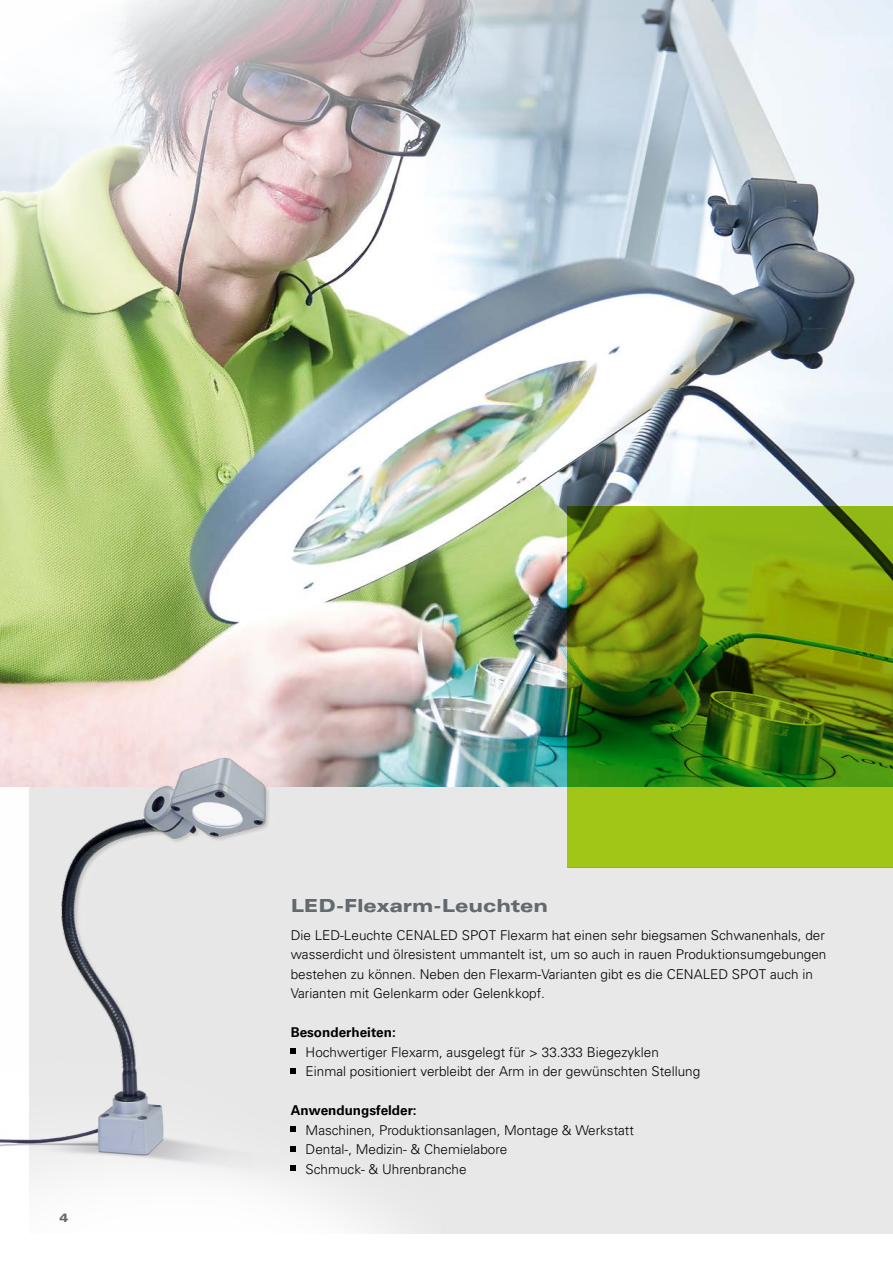
<style>
.page{position:relative;width:893px;height:1263px;background:#fff}
.page>*{position:absolute;margin:0;border:0;box-sizing:border-box;transform-origin:0 0}
.t1{font:18px "Univers LT 73 Blk Ex";letter-spacing:-.005em;color:#626a6e}
.t2{font:13.5px/19.5px "Univers LT 45 Lt";color:#000}
.t3{font:13.5px "Univers LT 65 Bd";color:#000}
.t4{font:12px "Univers LT 73 Blk Ex";color:#626a6e}
</style>
<div class="page">
<div style="left:30px;top:867px;width:863px;height:366px;background:#e9e8e9"></div>
<div style="left:30px;top:787px;width:537px;height:446px;background:#e9e8e9"></div>
<img style="left:0;top:0;width:893px;height:787px">
<svg style="left:567px;top:506px;width:326px;height:361px;background:#6f950f"></svg>
<img style="left:0;top:659px;width:440px;height:575px">
<svg style="left:291px;top:1048px;width:5px;height:6px"></svg>
<svg style="left:291px;top:1068px;width:5px;height:5px"></svg>
<svg style="left:291px;top:1126px;width:5px;height:6px"></svg>
<svg style="left:291px;top:1146px;width:5px;height:5px"></svg>
<svg style="left:291px;top:1165px;width:5px;height:6px"></svg>
<p class="t4" style="left:60px;top:1210px;width:10px">4</p>
<h1 class="t1" style="left:291px;top:895px;width:259px">LED-Flexarm-Leuchten</h1>
<p class="t2" style="left:291px;top:925px;width:537px">Die LED-Leuchte CENALED SPOT Flexarm hat einen sehr biegsamen Schwanenhals, der wasserdicht und ölresistent ummantelt ist, um so auch in rauen Produktionsumgebungen bestehen zu können. Neben den Flexarm-Varianten gibt es die CENALED SPOT auch in Varianten mit Gelenkarm oder Gelenkkopf.</p>
<p class="t3" style="left:291px;top:1024px;width:107px">Besonderheiten:</p>
<p class="t2" style="left:306px;top:1042px;width:396px">Hochwertiger Flexarm, ausgelegt für &gt; 33.333 Biegezyklen<br>Einmal positioniert verbleibt der Arm in der gewünschten Stellung</p>
<p class="t3" style="left:291px;top:1102px;width:128px">Anwendungsfelder:</p>
<p class="t2" style="left:306px;top:1120px;width:330px">Maschinen, Produktionsanlagen, Montage &amp; Werkstatt<br>Dental-, Medizin- &amp; Chemielabore<br>Schmuck- &amp; Uhrenbranche</p>
</div>
